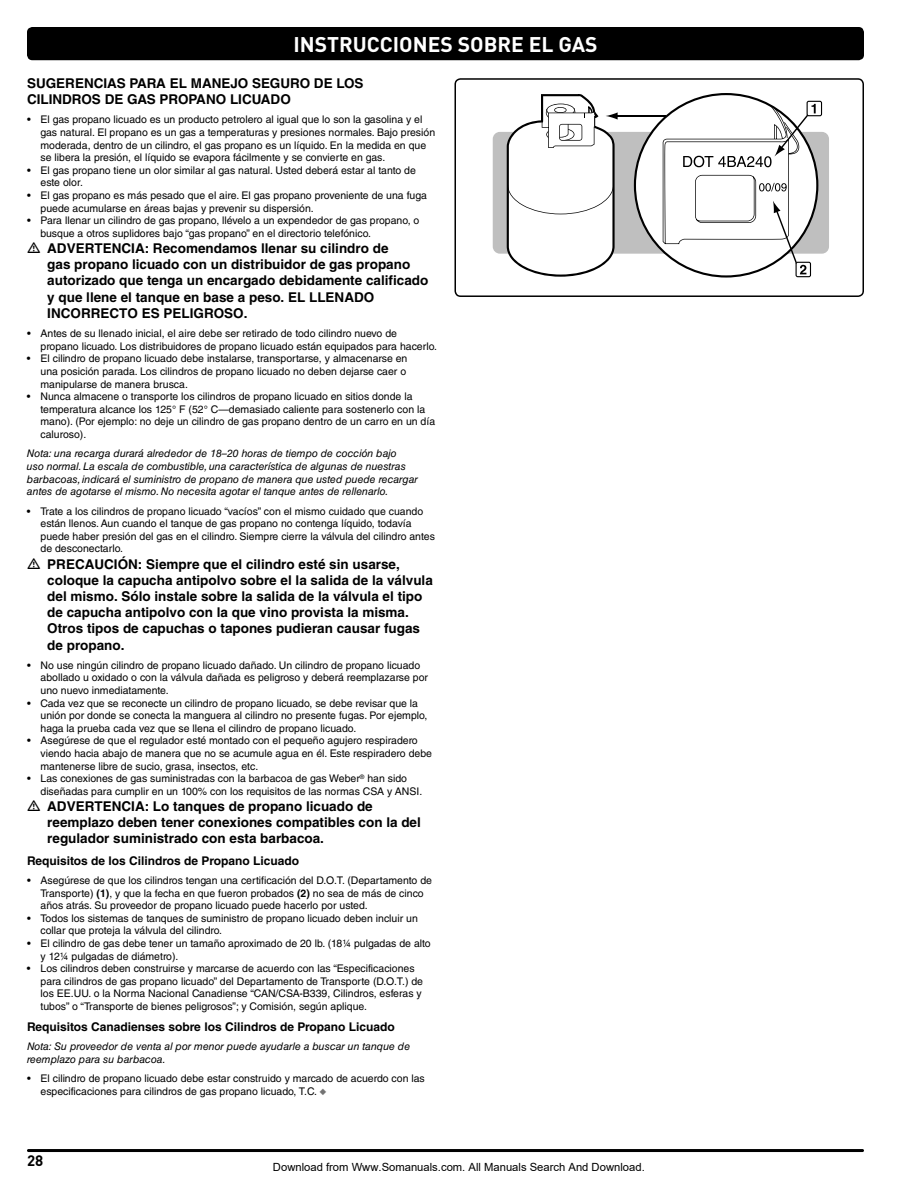
<style>
.page{position:relative;width:918px;height:1188px;background:#fff}
.page>*{position:absolute;margin:0;border:0;box-sizing:border-box;transform-origin:0 0}
.t1{font:21px "DI Nkerned";color:#fff}
.t2{font:15px "DI Nkerned";color:#000}
.t3{font:700 13.5px/16.2px "Helvetica LT Std";color:#000}
.t4{font:700 12px "Helvetica LT Std";color:#000}
.t5{font:11.25px "Arial";color:#000}
.t6{font:10.5px/12.6px "Helvetica LT Std";color:#000}
.t7{font:italic 10.5px/12.6px "Helvetica LT Std";color:#000}
.s1{font-weight:700}
.s2{color:#737373}
</style>
<div class="page">
<div style="left:27px;top:27px;width:837px;height:33px;background:#000;border-radius:5px"></div>
<hr style="left:27px;top:1149px;width:837px;height:3px;background:#000;border-radius:2px">
<svg style="left:454px;top:78px;width:410px;height:219px"></svg>
<h1 class="t1" style="left:293px;top:31px;width:306px">INSTRUCCIONES SOBRE EL GAS</h1>
<p class="t3" style="left:27px;top:75px;width:338px">SUGERENCIAS PARA EL MANEJO SEGURO DE LOS<br>CILINDROS DE GAS PROPANO LICUADO</p>
<p class="t6" style="left:41px;top:113px;width:396px;text-indent:-14px">• El gas propano licuado es un producto petrolero al igual que lo son la gasolina y el gas natural. El propano es un gas a temperaturas y presiones normales. Bajo presión moderada, dentro de un cilindro, el gas propano es un líquido. En la medida en que se libera la presión, el líquido se evapora fácilmente y se convierte en gas.</p>
<p class="t6" style="left:41px;top:164px;width:377px;text-indent:-14px">• El gas propano tiene un olor similar al gas natural. Usted deberá estar al tanto de este olor.</p>
<p class="t6" style="left:41px;top:189px;width:388px;text-indent:-14px">• El gas propano es más pesado que el aire. El gas propano proveniente de una fuga puede acumularse en áreas bajas y prevenir su dispersión.</p>
<p class="t6" style="left:41px;top:214px;width:380px;text-indent:-14px">• Para llenar un cilindro de gas propano, llévelo a un expendedor de gas propano, o busque a otros suplidores bajo “gas propano” en el directorio telefónico.</p>
<p class="t3" style="left:47px;top:240px;width:383px">ADVERTENCIA: Recomendamos llenar su cilindro de<br>gas propano licuado con un distribuidor de gas propano autorizado que tenga un encargado debidamente calificado y que llene el tanque en base a peso. EL LLENADO INCORRECTO ES PELIGROSO.</p>
<p class="t6" style="left:41px;top:327px;width:398px;text-indent:-14px">• Antes de su llenado inicial, el aire debe ser retirado de todo cilindro nuevo de propano licuado. Los distribuidores de propano licuado están equipados para hacerlo.</p>
<p class="t6" style="left:41px;top:352px;width:368px;text-align:justify;text-indent:-14px">• El cilindro de propano licuado debe instalarse, transportarse, y almacenarse en una posición parada. Los cilindros de propano licuado no deben dejarse caer o manipularse de manera brusca.</p>
<p class="t6" style="left:41px;top:390px;width:396px;text-indent:-14px">• Nunca almacene o transporte los cilindros de propano licuado en sitios donde la temperatura alcance los 125° F (52° C—demasiado caliente para sostenerlo con la mano). (Por ejemplo: no deje un cilindro de gas propano dentro de un carro en un día caluroso).</p>
<p class="t7" style="left:27px;top:447px;width:393px">Nota: una recarga durará alrededor de 18–20 horas de tiempo de cocción bajo<br>uso normal. La escala de combustible, una característica de algunas de nuestras barbacoas, indicará el suministro de propano de manera que usted puede recargar antes de agotarse el mismo. No necesita agotar el tanque antes de rellenarlo.</p>
<p class="t6" style="left:41px;top:505px;width:396px;text-indent:-14px">• Trate a los cilindros de propano licuado “vacíos” con el mismo cuidado que cuando están llenos. Aun cuando el tanque de gas propano no contenga líquido, todavía puede haber presión del gas en el cilindro. Siempre cierre la válvula del cilindro antes de desconectarlo.</p>
<p class="t3" style="left:47px;top:555px;width:387px">PRECAUCIÓN: Siempre que el cilindro esté sin usarse, coloque la capucha antipolvo sobre el la salida de la válvula del mismo. Sólo instale sobre la salida de la válvula el tipo de capucha antipolvo con la que vino provista la misma.<br>Otros tipos de capuchas o tapones pudieran causar fugas de propano.</p>
<p class="t6" style="left:41px;top:659px;width:389px;text-indent:-14px">• No use ningún cilindro de propano licuado dañado. Un cilindro de propano licuado abollado u oxidado o con la válvula dañada es peligroso y deberá reemplazarse por uno nuevo inmediatamente.</p>
<p class="t6" style="left:41px;top:697px;width:389px;text-indent:-14px">• Cada vez que se reconecte un cilindro de propano licuado, se debe revisar que la unión por donde se conecta la manguera al cilindro no presente fugas. Por ejemplo, haga la prueba cada vez que se llena el cilindro de propano licuado.</p>
<p class="t6" style="left:41px;top:734px;width:393px;text-indent:-14px">• Asegúrese de que el regulador esté montado con el pequeño agujero respiradero viendo hacia abajo de manera que no se acumule agua en él. Este respiradero debe mantenerse libre de sucio, grasa, insectos, etc.</p>
<p class="t6" style="left:40px;top:772px;width:383px;text-indent:-13px">• Las conexiones de gas suministradas con la barbacoa de gas Weber<sup>®</sup> han sido diseñadas para cumplir en un 100% con los requisitos de las normas CSA y ANSI.</p>
<p class="t3" style="left:47px;top:798px;width:375px">ADVERTENCIA: Lo tanques de propano licuado de reemplazo deben tener conexiones compatibles con la del regulador suministrado con esta barbacoa.</p>
<p class="t4" style="left:27px;top:853px;width:274px">Requisitos de los Cilindros de Propano Licuado</p>
<p class="t6" style="left:41px;top:874px;width:393px;text-indent:-14px">• Asegúrese de que los cilindros tengan una certificación del D.O.T. (Departamento de<br>Transporte) <span class="s1">(1)</span>, y que la fecha en que fueron probados <span class="s1">(2)</span> no sea de más de cinco años atrás. Su proveedor de propano licuado puede hacerlo por usted.</p>
<p class="t6" style="left:41px;top:912px;width:379px;text-indent:-14px">• Todos los sistemas de tanques de suministro de propano licuado deben incluir un collar que proteja la válvula del cilindro.</p>
<p class="t6" style="left:41px;top:937px;width:392px;text-indent:-14px">• El cilindro de gas debe tener un tamaño aproximado de 20 lb. (18¼ pulgadas de alto y 12¼ pulgadas de diámetro).</p>
<p class="t6" style="left:41px;top:962px;width:384px;text-indent:-14px">• Los cilindros deben construirse y marcarse de acuerdo con las “Especificaciones para cilindros de gas propano licuado” del Departamento de Transporte (D.O.T.) de los EE.UU. o la Norma Nacional Canadiense “CAN/CSA-B339, Cilindros, esferas y tubos” o “Transporte de bienes peligrosos”; y Comisión, según aplique.</p>
<p class="t4" style="left:27px;top:1020px;width:369px">Requisitos Canadienses sobre los Cilindros de Propano Licuado</p>
<p class="t7" style="left:27px;top:1040px;width:385px">Nota: Su proveedor de venta al por menor puede ayudarle a buscar un tanque de reemplazo para su barbacoa.</p>
<p class="t6" style="left:41px;top:1072px;width:386px;text-indent:-14px">• El cilindro de propano licuado debe estar construido y marcado de acuerdo con las especificaciones para cilindros de gas propano licuado, T.C. <span class="s2">◆</span></p>
<h2 class="t2" style="left:27px;top:1151px;width:18px">28</h2>
<p class="t5" style="left:273px;top:1160px;width:373px">Download from Www.Somanuals.com. All Manuals Search And Download.</p>
</div>
